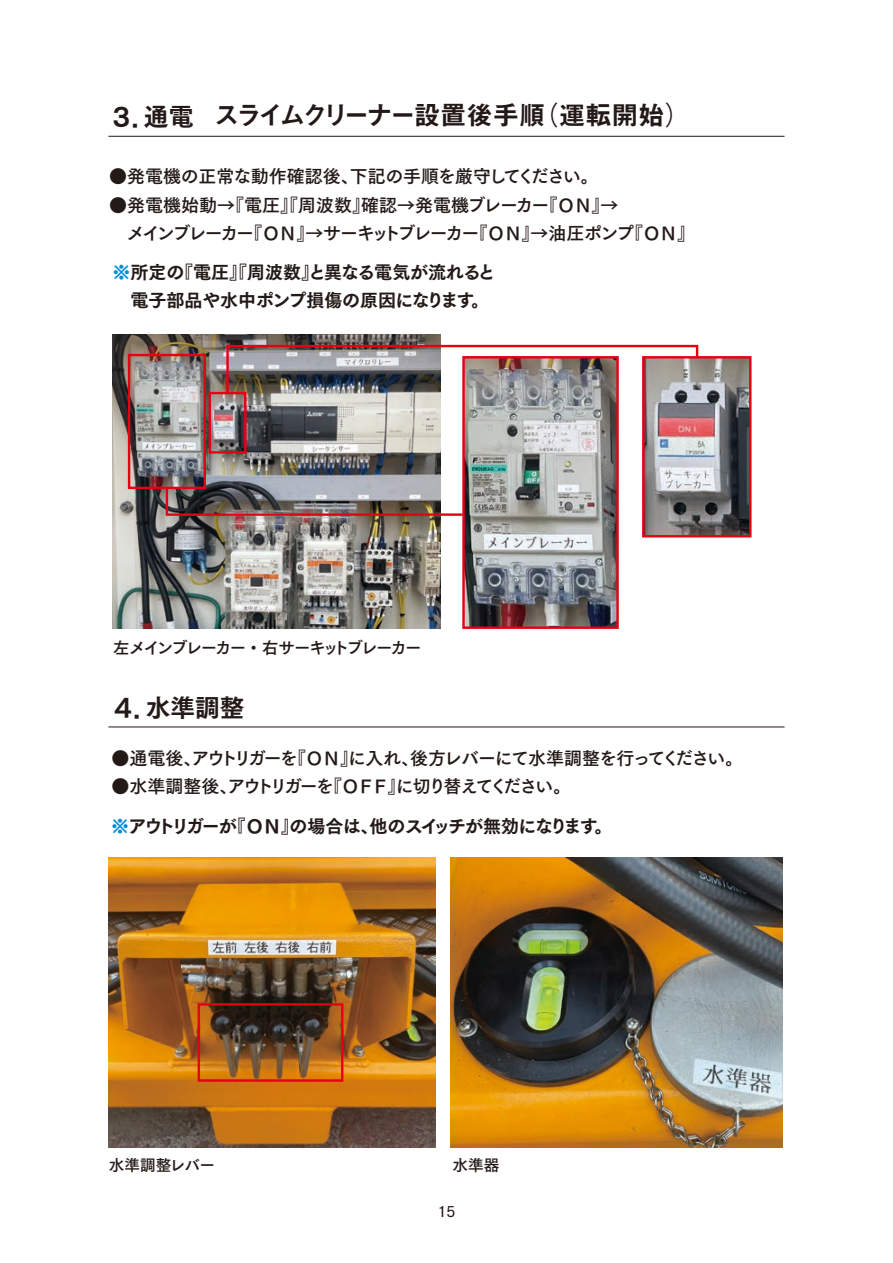
<style>
.page{position:relative;width:893px;height:1263px;background:#fff}
.page>*{position:absolute;margin:0;border:0;box-sizing:border-box;transform-origin:0 0}
.t1{font:26.4px "Midashi Go Pro MB31";letter-spacing:-.105em;color:#231916}
.t2{font:24.75px "Tsuku Go Pro E";color:#231916}
.t3{font:18px/28.5px "Tsuku Go Pro B";letter-spacing:-.07em;color:#231916}
.t4{font:18px/28.5px "Tsuku Go Pro E";letter-spacing:-.01em;color:#231916}
.t5{font:18px "Tsuku Go Pro E";letter-spacing:-.1em;color:#231916}
.t6{font:18px "Tsuku Go Pro B";letter-spacing:-.13em;color:#231916}
.t7{font:18px "Tsuku Go Pro B";letter-spacing:-.02em;color:#231916}
.t8{font:16.5px "Tsuku Go Pro B";letter-spacing:-.13em;color:#231916}
.t9{font:15.6px "Tsuku Go Pro B";letter-spacing:-.02em;color:#231916}
.t10{font:15.6px "Tsuku Go Pro B";color:#231916}
.t11{font:15px "Tsuku Go Pro D";color:#231916}
.s1{font-family:"Gothic BBB Pro";font-weight:500}
.s2{color:#008cd6}
</style>
<div class="page">
<img style="left:113px;top:334px;width:327px;height:294px">
<div style="left:128px;top:354px;width:78px;height:135px;border:2px solid #e60013"></div>
<div style="left:209px;top:392px;width:37px;height:62px;border:2px solid #e60013"></div>
<img style="left:645px;top:359px;width:103px;height:175px">
<div style="left:642px;top:356px;width:109px;height:181px;border:2px solid #e60013"></div>
<img style="left:465px;top:395px;width:151px;height:231px">
<div style="left:462px;top:356px;width:157px;height:273px;border:2px solid #e60013"></div>
<img style="left:108px;top:857px;width:328px;height:291px">
<div style="left:198px;top:1003px;width:145px;height:79px;border:2px solid #e60013"></div>
<img style="left:450px;top:858px;width:333px;height:290px">
<hr style="left:108px;top:726px;width:676px;height:1px;background:#231916">
<img style="left:165px;top:485px;width:300px;height:32px">
<img style="left:225px;top:344px;width:474px;height:51px">
<hr style="left:108px;top:136px;width:676px;height:1px;background:#231916">
<h1 class="t1" style="left:214px;top:94px;width:479px">スライムクリーナー設置後手順<span class="s1">（</span>運転開始<span class="s1">）</span></h1>
<p class="t7" style="left:109px;top:161px;width:491px">●発電機の正常な動作確認後、下記の手順を厳守してください。</p>
<p class="t3" style="left:109px;top:189px;width:587px">●発電機始動→『電圧』『周波数』確認→発電機ブレーカー『ＯＮ』→<br>　メインブレーカー『ＯＮ』→サーキットブレーカー『ＯＮ』→油圧ポンプ『ＯＮ』</p>
<h2 class="t2" style="left:109px;top:94px;width:86px">３．通電</h2>
<p class="t4" style="left:113px;top:256px;width:385px"><span class="s2">※</span>所定の『電圧』『周波数』と異なる電気が流れると　電子部品や水中ポンプ損傷の原因になります。</p>
<p class="t8" style="left:113px;top:633px;width:310px">左メインブレーカー・右サーキットブレーカー</p>
<h2 class="t2" style="left:111px;top:686px;width:135px">４．水準調整</h2>
<p class="t3" style="left:112px;top:742px;width:633px">●通電後、アウトリガーを『ＯＮ』に入れ、後方レバーにて水準調整を行ってください。</p>
<p class="t6" style="left:112px;top:771px;width:461px">●水準調整後、アウトリガーを『ＯＦＦ』に切り替えてください。</p>
<p class="t5" style="left:111px;top:810px;width:503px"><span class="s2">※</span>アウトリガーが『ＯＮ』の場合は、他のスイッチが無効になります。</p>
<p class="t9" style="left:109px;top:1152px;width:108px">水準調整レバー</p>
<p class="t10" style="left:452px;top:1152px;width:49px">水準器</p>
<p class="t11" style="left:438px;top:1199px;width:19px">15</p>
</div>
